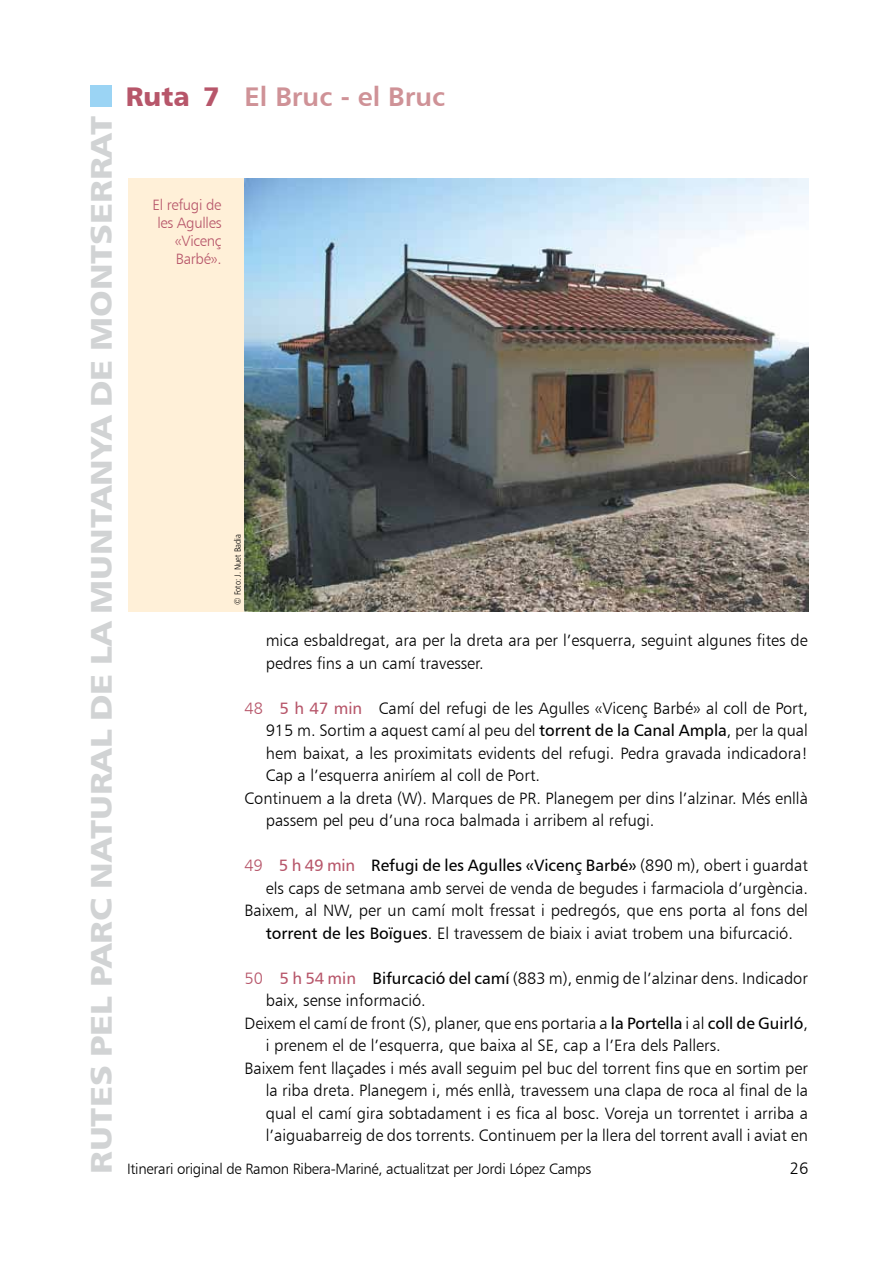
<style>
.page{position:relative;width:893px;height:1263px;background:#fff}
.page>*{position:absolute;margin:0;border:0;box-sizing:border-box;transform-origin:0 0}
.t1{font:30px "Humanist 777 BT Black B";color:#d1d3d4;scale:1.15 1}
.t2{font:27px "Humanist 777 BT Bold B";color:#cf9297}
.t3{font:16.5px/22.5px "Humanist 777 BT Light B";color:#000}
.t4{font:16.5px "Humanist 777 BT Roman B";color:#000}
.t5{font:15px "Humanist 777 BT Light B";letter-spacing:-.02em;color:#000}
.t6{font:15px/18px "Humanist 777 BT Light B";letter-spacing:-.02em;color:#b7566a;text-align:right}
.t7{font:9px "Humanist 777 BT Light Condensed B";color:#000}
.s1{font-family:"Humanist 777 BT Black B";color:#b7566a}
.s2{color:#b7566a}
.s3{font-family:"Humanist 777 BT Roman B";color:#b7566a}
.s4{font-family:"Humanist 777 BT Roman B"}
.s5{font-family:"Humanist 777 BT Light B";color:#b7566a}
.s6{font-family:"Humanist 777 BT Light B"}
</style>
<div class="page">
<div style="left:91px;top:85px;width:21px;height:21px;background:#9bd4f4"></div>
<div style="left:128px;top:179px;width:680px;height:433px;background:#fff0d8"></div>
<img style="left:244px;top:179px;width:564px;height:433px">
<p class="t1" style="left:82px;top:1174px;width:922px;rotate:-90deg">rutes pel Parc Natural de la Muntanya de Montserrat</p>
<p class="t2" style="left:126px;top:79px;width:321px"><span class="s1">Ruta 7</span> El Bruc - el Bruc</p>
<p class="t6" style="left:152px;top:196px;width:71px">El refugi de les Agulles «Vicenç<br>Barbé».</p>
<p class="t7" style="left:232px;top:605px;width:72px;rotate:-90deg">© Foto: J. Nuet Badia</p>
<p class="t3" style="left:266px;top:629px;width:544px">mica esbaldregat, ara per la dreta ara per l’esquerra, seguint algunes fites de pedres fins a un camí travesser.</p>
<p class="t3" style="left:245px;top:696px;width:565px"><span class="s2">48</span> <span class="s3">5 h 47 min</span> Camí del refugi de les Agulles «Vicenç Barbé» al coll de Port,</p>
<p class="t3" style="left:266px;top:719px;width:544px">915 m. Sortim a aquest camí al peu del <span class="s4">torrent de la Canal Ampla</span>, per la qual</p>
<p class="t3" style="left:266px;top:741px;width:544px">hem baixat, a les proximitats evidents del refugi. Pedra gravada indicadora!</p>
<p class="t3" style="left:266px;top:764px;width:276px">Cap a l’esquerra aniríem al coll de Port.</p>
<p class="t3" style="left:245px;top:786px;width:565px">Continuem a la dreta (W). Marques de PR. Planegem per dins l’alzinar. Més enllà</p>
<p class="t3" style="left:266px;top:809px;width:390px">passem pel peu d’una roca balmada i arribem al refugi.</p>
<p class="t4" style="left:245px;top:855px;width:565px"><span class="s5">49</span> <span class="s2">5 h 49 min</span> Refugi de les Agulles «Vicenç Barbé» <span class="s6">(890 m), obert i guardat</span></p>
<p class="t3" style="left:266px;top:876px;width:544px">els caps de setmana amb servei de venda de begudes i farmaciola d’urgència.</p>
<p class="t3" style="left:245px;top:899px;width:565px">Baixem, al NW, per un camí molt fressat i pedregós, que ens porta al fons del</p>
<p class="t3" style="left:266px;top:921px;width:529px"><span class="s4">torrent de les Boïgues</span>. El travessem de biaix i aviat trobem una bifurcació.</p>
<p class="t3" style="left:245px;top:966px;width:565px"><span class="s2">50</span> <span class="s3">5 h 54 min</span> <span class="s4">Bifurcació del camí</span> (883 m), enmig de l’alzinar dens. Indicador</p>
<p class="t3" style="left:266px;top:989px;width:162px">baix, sense informació.</p>
<p class="t3" style="left:245px;top:1011px;width:565px">Deixem el camí de front (S), planer, que ens portaria a <span class="s4">la Portella</span> i al <span class="s4">coll de Guirló</span>,</p>
<p class="t3" style="left:266px;top:1034px;width:456px">i prenem el de l’esquerra, que baixa al SE, cap a l’Era dels Pallers.</p>
<p class="t3" style="left:245px;top:1056px;width:565px">Baixem fent llaçades i més avall seguim pel buc del torrent fins que en sortim per</p>
<p class="t3" style="left:266px;top:1079px;width:544px">la riba dreta. Planegem i, més enllà, travessem una clapa de roca al final de la</p>
<p class="t3" style="left:266px;top:1101px;width:544px">qual el camí gira sobtadament i es fica al bosc. Voreja un torrentet i arriba a</p>
<p class="t3" style="left:266px;top:1124px;width:544px">l’aiguabarreig de dos torrents. Continuem per la llera del torrent avall i aviat en</p>
<p class="t5" style="left:127px;top:1159px;width:466px">Itinerari original de Ramon Ribera-Mariné, actualitzat per Jordi López Camps</p>
<p class="t3" style="left:790px;top:1156px;width:20px">26</p>
</div>
